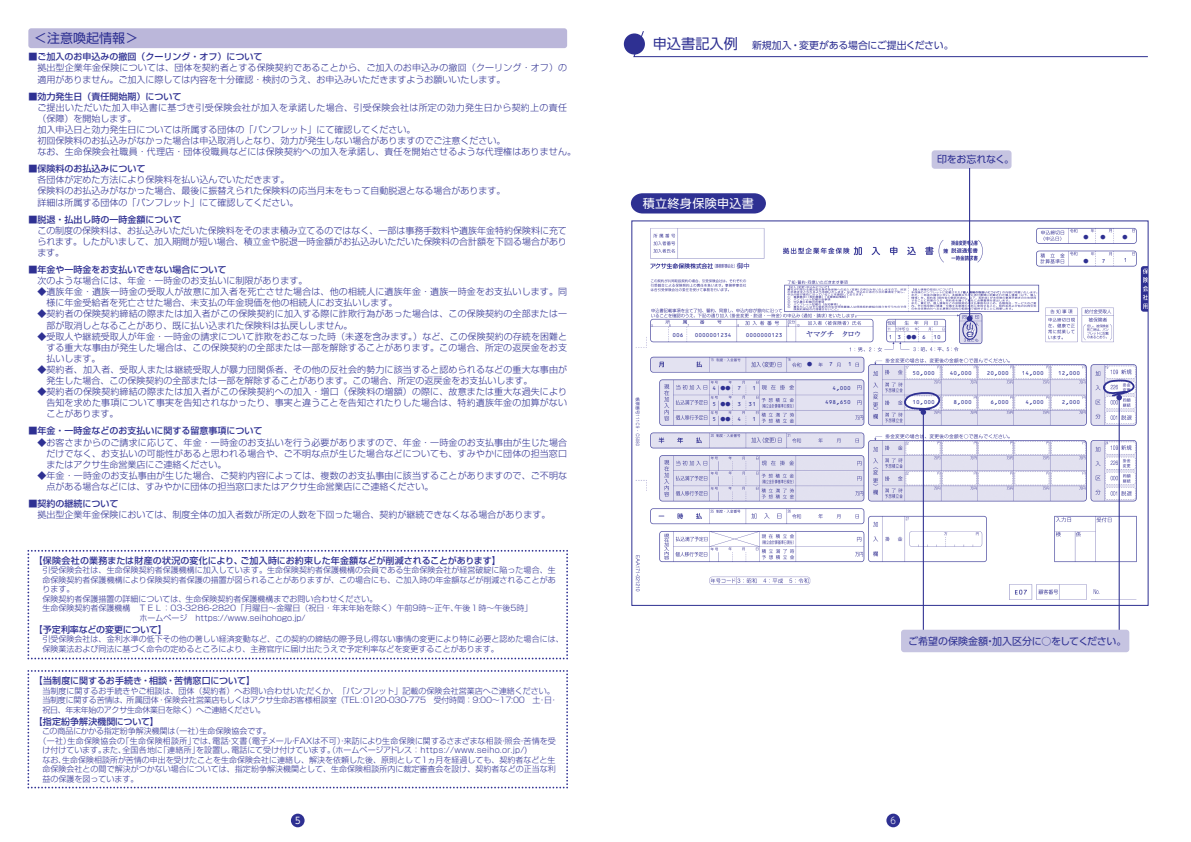
<style>
.page{position:relative;width:1191px;height:842px;background:#fff}
.page>*{position:absolute;margin:0;border:0;box-sizing:border-box;transform-origin:0 0}
.t1{font:13px "Shin Go Pro";color:#2e3092}
.t2{font:12.1px "UD Shin Go Pro";letter-spacing:.025em;color:#fff}
.t3{font:10px "UD Shin Go Pro";letter-spacing:-.005em;color:#2e3092}
.t4{font:10px "UD Shin Go Pro";letter-spacing:-.03em;color:#2e3092}
.t5{font:9.9px "UD Shin Go Pro";color:#2e3092}
.t6{font:9.2px "UD Shin Go Pro";color:#fff;scale:.9 1}
.t7{font:300 9.2px "UD Shin Go Pro";color:#fff;scale:.9 1}
.t8{font:300 9px/11.1px "Shin Go Pro";color:#2e3092}
.t9{font:500 9px "Shin Go Pro";color:#2e3092}
.t10{font:300 8px/9.5px "Shin Go Pro";color:#2e3092}
.t11{font:300 8px/9.5px "Shin Go Pro";letter-spacing:-.03em;color:#2e3092}
.t12{font:300 8px "Shin Go Pro";letter-spacing:.03em;color:#2e3092}
.t13{font:500 7.8px "Ryumin Pro";letter-spacing:-.15em;color:#2e3092}
.t14{font:5.1px "OCRB";color:#2e3092}
.t15{font:300 5.1px "Jun 101 Pro";color:#2e3092}
.t16{font:5.1px "Koz Go Pr 6 N";color:#2e3092}
.s1{font-size:14.2px}
.s2{font-family:"Jun 101 Pro";font-weight:300}
.s3{font-family:"OCRB";font-weight:400}
</style>
<div class="page">
<img style="left:635px;top:223px;width:511px;height:381px">
<div style="left:962px;top:320px;width:15px;height:20px;border:1px solid #2e3092;border-radius:50%"></div>
<div style="left:624px;top:33px;width:21px;height:22px;background:#2e3092;border-radius:50%"></div>
<svg style="left:633px;top:31px;width:515px;height:26px"></svg>
<svg style="left:631px;top:193px;width:135px;height:20px;background:#373997"></svg>
<div style="left:931px;top:150px;width:80px;height:19px;background:#c6c4e1;border-radius:3px"></div>
<svg style="left:966px;top:316px;width:7px;height:21px"></svg>
<hr style="left:969px;top:168px;width:1px;height:151px;background:#2e3092">
<svg style="left:1098px;top:378px;width:45px;height:22px"></svg>
<hr style="left:1118px;top:398px;width:1px;height:232px;background:#2e3092">
<svg style="left:901px;top:390px;width:42px;height:25px"></svg>
<hr style="left:922px;top:412px;width:2px;height:219px;background:#2e3092">
<div style="left:901px;top:630px;width:228px;height:22px;background:#c6c4e1;border-radius:3px"></div>
<div style="left:28px;top:28px;width:539px;height:20px;background:#bbb7da;border-radius:3px"></div>
<svg style="left:27px;top:670px;width:541px;height:118px"></svg>
<svg style="left:27px;top:550px;width:541px;height:109px"></svg>
<div style="left:291px;top:814px;width:13px;height:13px;background:#2e3092;border-radius:50%"></div>
<div style="left:886px;top:814px;width:14px;height:13px;background:#2e3092;border-radius:50%"></div>
<h1 class="t1" style="left:34px;top:28px;width:105px">＜注意喚起情報＞</h1>
<p class="t9" style="left:28px;top:50px;width:235px">■ご加入のお申込みの撤回（クーリング・オフ）について</p>
<p class="t8" style="left:37px;top:61px;width:531px">拠出型企業年金保険については、団体を契約者とする保険契約であることから、ご加入のお申込みの撤回（クーリング・オフ）の適用がありません。ご加入に際しては内容を十分確認・検討のうえ、お申込みいただきますようお願いいたします。</p>
<p class="t9" style="left:28px;top:89px;width:155px">■効力発生日（責任開始期）について</p>
<p class="t8" style="left:37px;top:101px;width:540px">ご提出いただいた加入申込書に基づき引受保険会社が加入を承諾した場合、引受保険会社は所定の効力発生日から契約上の責任（保障）を開始します。<br>加入申込日と効力発生日については所属する団体の「パンフレット」にて確認してください。<br>初回保険料のお払込みがなかった場合は申込取消しとなり、効力が発生しない場合がありますのでご注意ください。<br>なお、生命保険会社職員・代理店・団体役職員などには保険契約への加入を承諾し、責任を開始させるような代理権はありません。</p>
<p class="t9" style="left:28px;top:161px;width:118px">■保険料のお払込みについて</p>
<p class="t8" style="left:37px;top:173px;width:469px">各団体が定めた方法により保険料を払い込んでいただきます。<br>保険料のお払込みがなかった場合、最後に振替えられた保険料の応当月末をもって自動脱退となる場合があります。詳細は所属する団体の「パンフレット」にて確認してください。</p>
<p class="t9" style="left:28px;top:212px;width:155px">■脱退・払出し時の一時金額について</p>
<p class="t8" style="left:37px;top:224px;width:531px;text-align:justify">この制度の保険料は、お払込みいただいた保険料をそのまま積み立てるのではなく、一部は事務手数料や遺族年金特約保険料に充てられます。したがいまして、加入期間が短い場合、積立金や脱退一時金額がお払込みいただいた保険料の合計額を下回る場合があります。</p>
<p class="t9" style="left:28px;top:262px;width:199px">■年金や一時金をお支払いできない場合について</p>
<p class="t8" style="left:37px;top:274px;width:271px">次のような場合には、年金・一時金のお支払いに制限があります。</p>
<p class="t8" style="left:46px;top:285px;width:522px;text-indent:-9px">◆遺族年金・遺族一時金の受取人が故意に加入者を死亡させた場合は、他の相続人に遺族年金・遺族一時金をお支払いします。同様に年金受給者を死亡させた場合、未支払の年金現価を他の相続人にお支払いします。</p>
<p class="t8" style="left:46px;top:307px;width:522px;text-indent:-9px">◆契約者の保険契約締結の際または加入者がこの保険契約に加入する際に詐欺行為があった場合は、この保険契約の全部または一部が取消しとなることがあり、既に払い込まれた保険料は払戻ししません。</p>
<p class="t8" style="left:46px;top:330px;width:522px;text-align:justify;text-indent:-9px">◆受取人や継続受取人が年金・一時金の請求について詐欺をおこなった時（未遂を含みます。）など、この保険契約の存続を困難とする重大な事由が発生した場合は、この保険契約の全部または一部を解除することがあります。この場合、所定の返戻金をお支払いします。</p>
<p class="t8" style="left:46px;top:363px;width:522px;text-indent:-9px">◆契約者、加入者、受取人または継続受取人が暴力団関係者、その他の反社会的勢力に該当すると認められるなどの重大な事由が発生した場合、この保険契約の全部または一部を解除することがあります。この場合、所定の返戻金をお支払いします。</p>
<p class="t8" style="left:46px;top:385px;width:522px;text-align:justify;text-indent:-9px">◆契約者の保険契約締結の際または加入者がこの保険契約への加入・増口（保険料の増額）の際に、故意または重大な過失により告知を求めた事項について事実を告知されなかったり、事実と違うことを告知されたりした場合は、特約遺族年金の加算がないことがあります。</p>
<p class="t9" style="left:28px;top:424px;width:235px">■年金・一時金などのお支払いに関する留意事項について</p>
<p class="t8" style="left:46px;top:435px;width:522px;text-align:justify;text-indent:-9px">◆お客さまからのご請求に応じて、年金・一時金のお支払いを行う必要がありますので、年金・一時金のお支払事由が生じた場合だけでなく、お支払いの可能性があると思われる場合や、ご不明な点が生じた場合などについても、すみやかに団体の担当窓口またはアクサ生命営業店にご連絡ください。</p>
<p class="t8" style="left:46px;top:469px;width:522px;text-indent:-9px">◆年金・一時金のお支払事由が生じた場合、ご契約内容によっては、複数のお支払事由に該当することがありますので、ご不明な点がある場合などには、すみやかに団体の担当窓口またはアクサ生命営業店にご連絡ください。</p>
<p class="t9" style="left:28px;top:496px;width:91px">■契約の継続について</p>
<p class="t8" style="left:37px;top:508px;width:515px">拠出型企業年金保険においては、制度全体の加入者数が所定の人数を下回った場合、契約が継続できなくなる場合があります。</p>
<p class="t9" style="left:34px;top:553px;width:468px">【保険会社の業務または財産の状況の変化により、ご加入時にお約束した年金額などが削減されることがあります】</p>
<p class="t10" style="left:42px;top:564px;width:515px">引受保険会社は、生命保険契約者保護機構に加入しています。生命保険契約者保護機構の会員である生命保険会社が経営破綻に陥った場合、生</p>
<p class="t10" style="left:42px;top:574px;width:515px">命保険契約者保護機構により保険契約者保護の措置が図られることがありますが、この場合にも、ご加入時の年金額などが削減されることがあ</p>
<p class="t10" style="left:42px;top:583px;width:33px">ります。</p>
<p class="t10" style="left:42px;top:593px;width:336px">保険契約者保護措置の詳細については、生命保険契約者保護機構までお問い合わせください。</p>
<p class="t10" style="left:42px;top:602px;width:491px">生命保険契約者保護機構　ＴＥＬ：03-3286-2820「月曜日～金曜日（祝日・年末年始を除く）午前9時～正午、午後１時～午後5時」</p>
<p class="t10" style="left:139px;top:612px;width:167px">ホームページ　https://www.seihohogo.jp/</p>
<p class="t9" style="left:34px;top:622px;width:134px">【予定利率などの変更について】</p>
<p class="t10" style="left:42px;top:633px;width:523px">引受保険会社は、金利水準の低下その他の著しい経済変動など、この契約の締結の際予見し得ない事情の変更により特に必要と認めた場合には、保険業法および同法に基づく命令の定めるところにより、主務官庁に届け出たうえで予定利率などを変更することがあります。</p>
<p class="t9" style="left:34px;top:674px;width:223px">【当制度に関するお手続き・相談・苦情窓口について】</p>
<p class="t11" style="left:42px;top:685px;width:515px">当制度に関するお手続きやご相談は、団体（契約者）へお問い合わせいただくか、「パンフレット」記載の保険会社営業店へご連絡ください。当制度に関する苦情は、所属団体・保険会社営業店もしくはアクサ生命お客様相談室（TEL:0120-030-775　受付時間：9:00～17:00　土･日･祝日、年末年始のアクサ生命休業日を除く）へご連絡ください。</p>
<p class="t9" style="left:34px;top:714px;width:126px">【指定紛争解決機関について】</p>
<p class="t10" style="left:42px;top:726px;width:230px">この商品にかかる指定紛争解決機関は（一社）生命保険協会です。</p>
<p class="t12" style="left:38px;top:734px;width:519px">（一社）生命保険協会の「生命保険相談所」では、電話・文書（電子メール・FAXは不可）・来訪により生命保険に関するさまざまな相談・照会・苦情を受</p>
<p class="t10" style="left:42px;top:745px;width:486px">け付けています。また、全国各地に「連絡所」を設置し、電話にて受け付けています。（ホームページアドレス：https://www.seiho.or.jp/)</p>
<p class="t10" style="left:42px;top:754px;width:514px">なお、生命保険相談所が苦情の申出を受けたことを生命保険会社に連絡し、解決を依頼した後、原則として1ヵ月を経過しても、契約者などと生</p>
<p class="t10" style="left:43px;top:764px;width:515px">命保険会社との間で解決がつかない場合については、指定紛争解決機関として、生命保険相談所内に裁定審査会を設け、契約者などの正当な利</p>
<p class="t10" style="left:42px;top:773px;width:97px">益の保護を図っています。</p>
<p class="t5" style="left:653px;top:37px;width:302px"><span class="s1">申込書記入例　</span>新規加入・変更がある場合にご提出ください。</p>
<h2 class="t2" style="left:642px;top:193px;width:113px">積立終身保険申込書</h2>
<p class="t4" style="left:937px;top:151px;width:79px">印をお忘れなく。</p>
<p class="t14" style="left:672px;top:332px;width:13px">006</p>
<p class="t14" style="left:695px;top:332px;width:38px">0000001234</p>
<p class="t14" style="left:746px;top:332px;width:38px">0000000123</p>
<p class="t13" style="left:805px;top:328px;width:57px">ヤマグチ　タロウ</p>
<p class="t14" style="left:889px;top:334px;width:38px">13<span class="s2">●●</span>6</p>
<p class="t14" style="left:933px;top:334px;width:9px">10</p>
<p class="t16" style="left:807px;top:362px;width:7px">●</p>
<p class="t14" style="left:829px;top:361px;width:5px">7</p>
<p class="t14" style="left:848px;top:361px;width:5px">1</p>
<p class="t16" style="left:1083px;top:234px;width:24px">● ●</p>
<p class="t16" style="left:1122px;top:234px;width:7px">●</p>
<p class="t16" style="left:1083px;top:258px;width:7px">●</p>
<p class="t14" style="left:1101px;top:258px;width:5px">7</p>
<p class="t14" style="left:1123px;top:258px;width:5px">1</p>
<p class="t15" style="left:712px;top:384px;width:20px"><span class="s3">4</span> ●●</p>
<p class="t14" style="left:737px;top:385px;width:5px">7</p>
<p class="t14" style="left:752px;top:385px;width:5px">1</p>
<p class="t15" style="left:712px;top:400px;width:20px"><span class="s3">5</span> ●●</p>
<p class="t14" style="left:737px;top:401px;width:5px">3</p>
<p class="t14" style="left:748px;top:401px;width:9px">31</p>
<p class="t15" style="left:712px;top:415px;width:20px"><span class="s3">5</span> ●●</p>
<p class="t14" style="left:737px;top:416px;width:5px">4</p>
<p class="t14" style="left:752px;top:416px;width:5px">1</p>
<p class="t14" style="left:832px;top:386px;width:20px">4,000</p>
<p class="t14" style="left:825px;top:399px;width:27px">498,650</p>
<p class="t14" style="left:912px;top:370px;width:24px">50,000</p>
<p class="t14" style="left:950px;top:370px;width:24px">40,000</p>
<p class="t14" style="left:986px;top:370px;width:24px">20,000</p>
<p class="t14" style="left:1021px;top:370px;width:24px">14,000</p>
<p class="t14" style="left:1058px;top:370px;width:24px">12,000</p>
<p class="t14" style="left:912px;top:400px;width:24px">10,000</p>
<p class="t14" style="left:953px;top:400px;width:20px">8,000</p>
<p class="t14" style="left:990px;top:400px;width:20px">6,000</p>
<p class="t14" style="left:1025px;top:400px;width:20px">4,000</p>
<p class="t14" style="left:1061px;top:400px;width:20px">2,000</p>
<p class="t3" style="left:908px;top:633px;width:220px">ご希望の保険金額・加入区分に○をしてください。</p>
<p class="t6" style="left:295px;top:813px;width:8px">5</p>
<p class="t7" style="left:890px;top:813px;width:8px">6</p>
</div>
